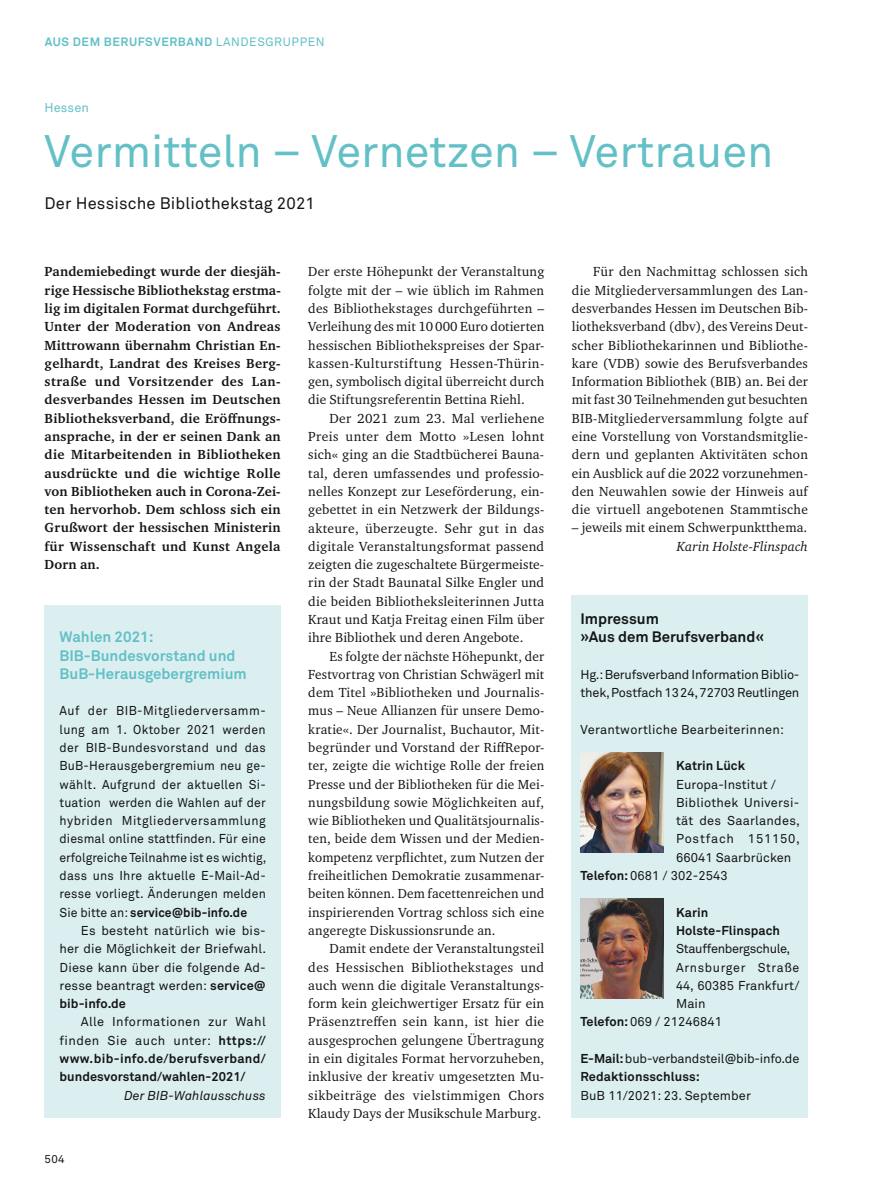
<style>
.page{position:relative;width:893px;height:1191px;background:#fff}
.page>*{position:absolute;margin:0;border:0;box-sizing:border-box;transform-origin:0 0}
.t1{font:45px "Akkurat Pro Regular 93";color:#62c0c6}
.t2{font:16.5px "Akkurat Pro Regular 93";letter-spacing:.01em;color:#141517}
.t3{font:15px/18.3px "Akkurat Pro Bold 88";color:#62c0c6}
.t4{font:15px/18.3px "Akkurat Pro Bold 88";color:#141517}
.t5{font:13.5px/18.3px "Charter ITC Pro Regular 59";letter-spacing:.01em;color:#141517;text-align:justify}
.t6{font:13.5px/18.3px "Charter ITC Pro Bold 29";letter-spacing:.025em;color:#141517;text-align:justify}
.t7{font:13.5px "Charter ITC Pro Italic 13";letter-spacing:.01em;color:#141517}
.t8{font:12.75px/18.3px "Akkurat Pro Regular 93";letter-spacing:.01em;color:#141517;text-align:justify;scale:.96 1}
.t9{font:12.75px/18.3px "Akkurat Pro Regular 93";letter-spacing:.01em;color:#141517;text-align:justify}
.t10{font:12.75px/18.3px "Akkurat Pro Bold 88";letter-spacing:.005em;color:#141517}
.t11{font:12.75px/18.3px "Akkurat Pro Regular 93";letter-spacing:-.015em;color:#141517}
.t12{font:12.75px/18.3px "Akkurat Pro Regular 93";letter-spacing:.03em;color:#141517;text-align:right}
.t13{font:12.75px "Akkurat Pro Regular 93";letter-spacing:-.01em;color:#141517}
.t14{font:12.75px "Akkurat Pro Bold 88";letter-spacing:.005em;color:#141517;scale:.96 1}
.t15{font:12.75px "Akkurat Pro Italic 8";letter-spacing:.005em;color:#141517}
.t16{font:12.75px "Akkurat Pro Regular 93";letter-spacing:-.025em;color:#141517}
.t17{font:12.75px "Akkurat Pro Regular 93";letter-spacing:.05em;color:#141517}
.t18{font:12.75px "Akkurat Pro Regular 93";letter-spacing:.06em;color:#141517}
.t19{font:12.75px "Akkurat Pro Regular 93";letter-spacing:.005em;color:#62c0c6}
.t20{font:12px "Akkurat Pro Bold 88";letter-spacing:.05em;color:#62c0c6}
.t21{font:11.25px "Akkurat Pro Regular 93";color:#141517}
.s1{font-family:"Akkurat Pro Regular 93"}
.s2{font-family:"Akkurat Pro Bold 88"}
</style>
<div class="page">
<div style="left:572px;top:595px;width:236px;height:522px;background:#dceff0"></div>
<img style="left:580px;top:752px;width:83px;height:100px">
<img style="left:580px;top:898px;width:83px;height:100px">
<div style="left:45px;top:605px;width:236px;height:512px;background:#dceff0"></div>
<p class="t20" style="left:45px;top:37px;width:282px">AUS DEM BERUFSVERBAND <span class="s1">LANDESGRUPPEN</span></p>
<p class="t19" style="left:45px;top:103px;width:46px">Hessen</p>
<h1 class="t1" style="left:45px;top:134px;width:730px">Vermitteln – Vernetzen – Vertrauen</h1>
<p class="t2" style="left:45px;top:197px;width:272px">Der Hessische Bibliothekstag 2021</p>
<p class="t6" style="left:45px;top:263px;width:238px">Pandemiebedingt wurde der diesjäh&shy;rige Hessische Bibliothekstag erstma&shy;lig im digitalen Format durchgeführt.<br>Unter der Moderation von Andreas Mittrowann übernahm Christian En&shy;gelhardt, Landrat des Kreises Berg&shy;straße und Vorsitzender des Lan&shy;desverbandes Hessen im Deutschen Bibliotheksverband, die Eröffnungs&shy;ansprache, in der er seinen Dank an die Mitarbeitenden in Bibliotheken ausdrückte und die wichtige Rolle von Bibliotheken auch in Corona-Zei&shy;ten hervorhob. Dem schloss sich ein Grußwort der hessischen Ministerin für Wissenschaft und Kunst Angela Dorn an.</p>
<p class="t5" style="left:308px;top:263px;width:238px">Der erste Höhepunkt der Veranstaltung folgte mit der – wie üblich im Rahmen des Bibliothekstages durchgeführten – Verleihung des mit 10 000 Euro dotierten hessischen Bibliothekspreises der Spar&shy;kassen-Kulturstiftung Hessen-Thürin&shy;gen, symbolisch digital überreicht durch die Stiftungsreferentin Bettina Riehl.</p>
<p class="t5" style="left:308px;top:409px;width:238px;text-indent:21px">Der 2021 zum 23. Mal verliehene Preis unter dem Motto »Lesen lohnt sich« ging an die Stadtbücherei Bauna&shy;tal, deren umfassendes und professio&shy;nelles Konzept zur Leseförderung, ein&shy;gebettet in ein Netzwerk der Bildungs&shy;akteure, überzeugte. Sehr gut in das digitale Veranstaltungsformat passend zeigten die zugeschaltete Bürgermeiste&shy;rin der Stadt Baunatal Silke Engler und die beiden Bibliotheksleiterinnen Jutta Kraut und Katja Freitag einen Film über ihre Bibliothek und deren Angebote.</p>
<p class="t5" style="left:308px;top:647px;width:238px;text-indent:21px">Es folgte der nächste Höhepunkt, der Festvortrag von Christian Schwägerl mit dem Titel »Bibliotheken und Journalis&shy;mus – Neue Allianzen für unsere Demo&shy;kratie«. Der Journalist, Buchautor, Mit&shy;begründer und Vorstand der RiffRepor&shy;ter, zeigte die wichtige Rolle der freien Presse und der Bibliotheken für die Mei&shy;nungsbildung sowie Möglichkeiten auf, wie Bibliotheken und Qualitätsjournalis&shy;ten, beide dem Wissen und der Medien&shy;kompetenz verpflichtet, zum Nutzen der freiheitlichen Demokratie zusammenar&shy;beiten können. Dem facettenreichen und inspirierenden Vortrag schloss sich eine angeregte Diskussionsrunde an.</p>
<p class="t5" style="left:308px;top:940px;width:238px;text-indent:21px">Damit endete der Veranstaltungsteil des Hessischen Bibliothekstages und auch wenn die digitale Veranstaltungs&shy;form kein gleichwertiger Ersatz für ein Präsenztreffen sein kann, ist hier die ausgesprochen gelungene Übertragung in ein digitales Format hervorzuheben, inklusive der kreativ umgesetzten Mu&shy;sikbeiträge des vielstimmigen Chors Klaudy Days der Musikschule Marburg.</p>
<p class="t3" style="left:60px;top:629px;width:189px">Wahlen 2021:<br>BIB-Bundesvorstand und<br>BuB-Herausgebergremium</p>
<p class="t8" style="left:60px;top:703px;width:217px">Auf der BIB-Mitgliederversamm&shy;lung am 1. Oktober 2021 werden der BIB-Bundesvorstand und das BuB-Herausgebergremium neu ge&shy;wählt. Aufgrund der aktuellen Si&shy;tuation werden die Wahlen auf der hybriden Mitgliederversammlung diesmal online stattfinden. Für eine erfolgreiche Teilnahme ist es wichtig, dass uns Ihre aktuelle E-Mail-Ad&shy;resse vorliegt. Änderungen melden</p>
<p class="t14" style="left:60px;top:907px;width:197px"><span class="s1">Sie bitte an:</span> service@bib-info.de</p>
<p class="t9" style="left:60px;top:922px;width:208px;text-indent:21px">Es besteht natürlich wie bis&shy;her die Möglichkeit der Briefwahl.<br>Diese kann über die folgende Ad&shy;resse beantragt werden: <span class="s2">service@</span></p>
<p class="t10" style="left:60px;top:996px;width:68px">bib-info.de</p>
<p class="t12" style="left:60px;top:1014px;width:208px">Alle Informationen zur Wahl finden Sie auch unter: <span class="s2">https://</span></p>
<p class="t10" style="left:60px;top:1050px;width:208px">www.bib-info.de/berufsverband/ bundesvorstand/wahlen-2021/</p>
<p class="t15" style="left:124px;top:1090px;width:143px">Der BIB-Wahlausschuss</p>
<p class="t21" style="left:45px;top:1155px;width:21px">504</p>
<p class="t5" style="left:572px;top:263px;width:238px;text-indent:21px">Für den Nachmittag schlossen sich die Mitgliederversammlungen des Lan&shy;desverbandes Hessen im Deutschen Bib&shy;liotheksverband (dbv), des Vereins Deut&shy;scher Bibliothekarinnen und Bibliothe&shy;kare (VDB) sowie des Berufsverbandes Information Bibliothek (BIB) an. Bei der mit fast 30 Teilnehmenden gut besuchten BIB-Mitgliederversammlung folgte auf eine Vorstellung von Vorstandsmitglie&shy;dern und geplanten Aktivitäten schon ein Ausblick auf die 2022 vorzunehmen&shy;den Neuwahlen sowie der Hinweis auf die virtuell angebotenen Stammtische</p>
<p class="t5" style="left:572px;top:519px;width:237px">– jeweils mit einem Schwerpunktthema.</p>
<p class="t7" style="left:677px;top:540px;width:133px">Karin Holste-Flinspach</p>
<p class="t4" style="left:580px;top:611px;width:185px">Impressum<br>»Aus dem Berufsverband«</p>
<p class="t11" style="left:580px;top:666px;width:221px">Hg.: Berufsverband Information Biblio&shy;thek, Postfach 1324, 72703 Reutlingen</p>
<p class="t9" style="left:580px;top:721px;width:205px">Verantwortliche Bearbeiterinnen:</p>
<p class="t10" style="left:676px;top:758px;width:70px">Katrin Lück</p>
<p class="t9" style="left:676px;top:776px;width:101px">Europa-Institut /</p>
<p class="t9" style="left:676px;top:794px;width:125px">Bibliothek Universi-</p>
<p class="t9" style="left:676px;top:813px;width:125px">tät des Saarlandes,</p>
<p class="t18" style="left:676px;top:834px;width:125px">Postfach 151150,</p>
<p class="t9" style="left:676px;top:849px;width:117px">66041 Saarbrücken</p>
<p class="t9" style="left:580px;top:868px;width:149px"><span class="s2">Telefon:</span> 0681 / 302-2543</p>
<p class="t10" style="left:676px;top:904px;width:105px">Karin<br>Holste-Flinspach</p>
<p class="t16" style="left:676px;top:944px;width:116px">Stauffenbergschule,</p>
<p class="t17" style="left:676px;top:962px;width:125px">Arnsburger Straße</p>
<p class="t9" style="left:676px;top:977px;width:125px">44, 60385 Frankfurt/</p>
<p class="t9" style="left:676px;top:996px;width:31px">Main</p>
<p class="t9" style="left:580px;top:1014px;width:143px"><span class="s2">Telefon:</span> 069 / 21246841</p>
<p class="t13" style="left:580px;top:1053px;width:220px"><span class="s2">E-Mail:</span> bub-verbandsteil@bib-info.de</p>
<p class="t10" style="left:580px;top:1069px;width:121px">Redaktionsschluss:</p>
<p class="t9" style="left:580px;top:1087px;width:172px">BuB 11/2021: 23. September</p>
</div>
